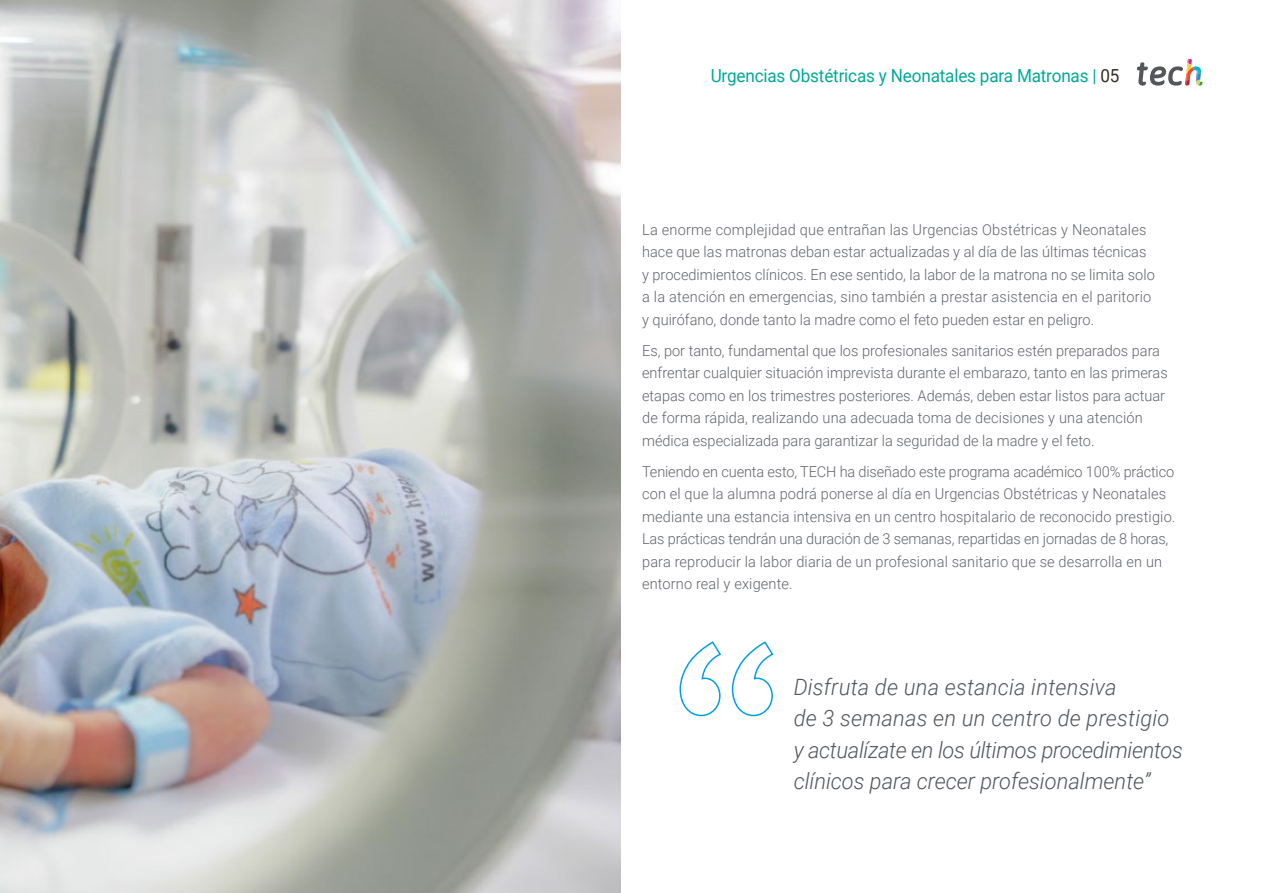
<style>
.page{position:relative;width:1263px;height:893px;background:#fff}
.page>*{position:absolute;margin:0;border:0;box-sizing:border-box;transform-origin:0 0}
.t1{font:italic 300 22.5px/31.5px "Roboto";color:#52555b}
.t2{font:18px "Roboto";letter-spacing:-.01em;color:#00a996;scale:.95 1}
.t3{font:300 15px/22.5px "Roboto";color:#61646a}
.s1{color:#312e20}
</style>
<div class="page">
<img style="left:0;top:0;width:621px;height:893px">
<svg style="left:679px;top:641px;width:95px;height:76px"></svg>
<svg style="left:1137px;top:59px;width:65px;height:27px"></svg>
<p class="t2" style="left:711px;top:63px;width:432px">Urgencias Obstétricas y Neonatales para Matronas | <span class="s1">05</span></p>
<p class="t3" style="left:642px;top:217px;width:514px">La enorme complejidad que entrañan las Urgencias Obstétricas y Neonatales hace que las matronas deban estar actualizadas y al día de las últimas técnicas y procedimientos clínicos. En ese sentido, la labor de la matrona no se limita solo a la atención en emergencias, sino también a prestar asistencia en el paritorio y quirófano, donde tanto la madre como el feto pueden estar en peligro.</p>
<p class="t3" style="left:642px;top:338px;width:527px">Es, por tanto, fundamental que los profesionales sanitarios estén preparados para enfrentar cualquier situación imprevista durante el embarazo, tanto en las primeras etapas como en los trimestres posteriores. Además, deben estar listos para actuar de forma rápida, realizando una adecuada toma de decisiones y una atención médica especializada para garantizar la seguridad de la madre y el feto.</p>
<p class="t3" style="left:642px;top:459px;width:535px">Teniendo en cuenta esto, TECH ha diseñado este programa académico 100% práctico con el que la alumna podrá ponerse al día en Urgencias Obstétricas y Neonatales mediante una estancia intensiva en un centro hospitalario de reconocido prestigio.<br>Las prácticas tendrán una duración de 3 semanas, repartidas en jornadas de 8 horas, para reproducir la labor diaria de un profesional sanitario que se desarrolla en un entorno real y exigente.</p>
<h1 class="t1" style="left:794px;top:670px;width:391px">Disfruta de una estancia intensiva<br>de 3 semanas en un centro de prestigio y actualízate en los últimos procedimientos clínicos para crecer profesionalmente”</h1>
</div>
